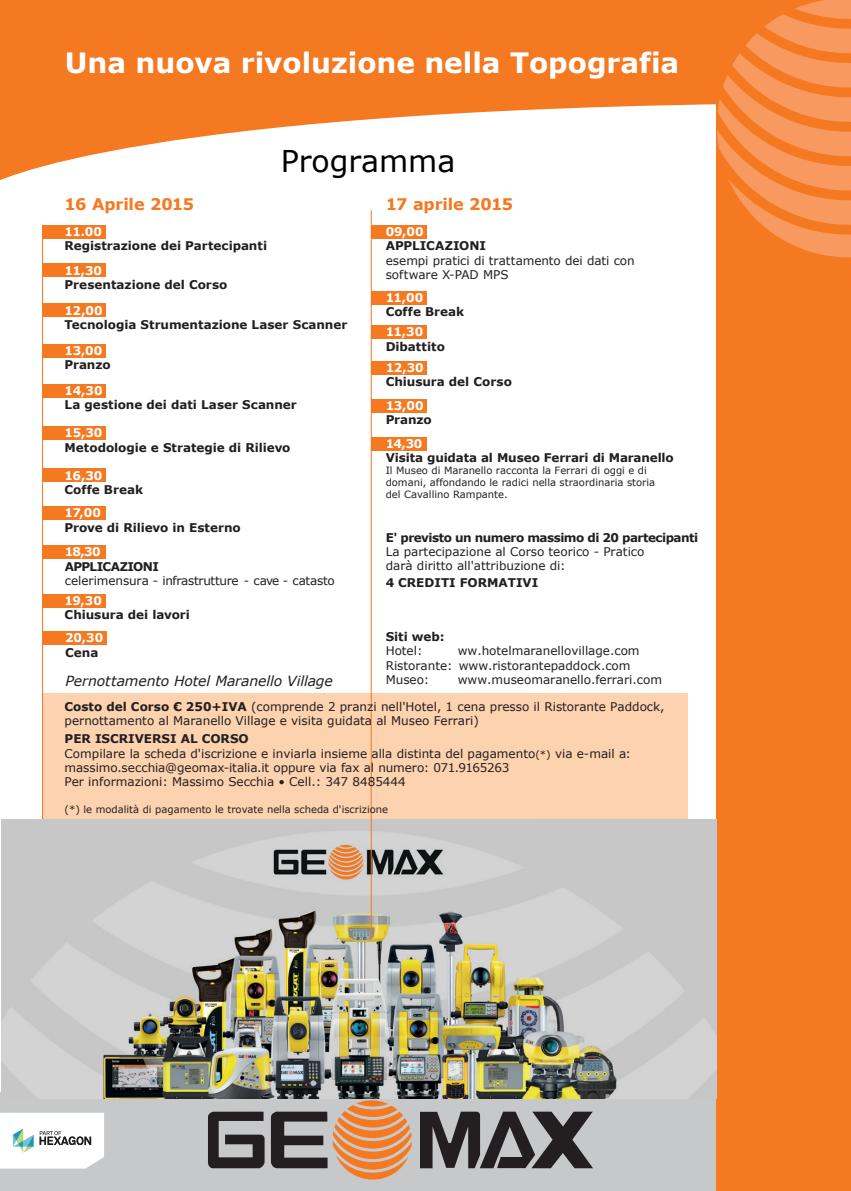
<style>
.page{position:relative;width:851px;height:1191px;background:#fff}
.page>*{position:absolute;margin:0;border:0;box-sizing:border-box;transform-origin:0 0}
.t1{font:30px "Verdana";color:#000}
.t2{font:700 28px "Verdana";color:#fff}
.t3{font:700 16px "Verdana";letter-spacing:-.01em;color:#f47921}
.t4{font:italic 14px "Verdana";letter-spacing:-.01em;color:#231f20}
.t5{font:12px/14.4px "Verdana";color:#231f20}
.t6{font:700 12px "Verdana";letter-spacing:-.005em;color:#231f20}
.t7{font:700 12px "Verdana";letter-spacing:-.02em;color:#fff}
.t8{font:12px "Verdana";letter-spacing:-.02em;color:#231f20}
.t9{font:700 12px "Verdana";letter-spacing:-.04em;color:#231f20}
.t10{font:700 12px "Verdana";letter-spacing:-.05em;color:#231f20}
.t11{font:10px/12px "Verdana";color:#231f20}
.s1{font-weight:700}
.s2{font-size:10px}
</style>
<div class="page">
<div style="left:0;top:1092px;width:847px;height:99px;background:#c7c8ca"></div>
<div style="left:716px;top:0;width:134px;height:1191px;background:#f47921"></div>
<svg style="left:0;top:1112px;width:104px;height:56px;background:#ebefee"></svg>
<svg style="left:0;top:0;width:716px;height:180px;fill:#f47921"></svg>
<div style="left:43px;top:225px;width:63px;height:13px;background:#f47921"></div>
<div style="left:371px;top:225px;width:56px;height:13px;background:#f47921"></div>
<div style="left:43px;top:263px;width:63px;height:14px;background:#f47921"></div>
<div style="left:43px;top:303px;width:63px;height:14px;background:#f47921"></div>
<div style="left:371px;top:325px;width:56px;height:14px;background:#f47921"></div>
<div style="left:371px;top:291px;width:56px;height:13px;background:#f47921"></div>
<div style="left:371px;top:361px;width:56px;height:13px;background:#f47921"></div>
<div style="left:371px;top:399px;width:56px;height:14px;background:#f47921"></div>
<div style="left:371px;top:437px;width:56px;height:13px;background:#f47921"></div>
<div style="left:43px;top:344px;width:63px;height:13px;background:#f47921"></div>
<div style="left:43px;top:384px;width:63px;height:13px;background:#f47921"></div>
<div style="left:43px;top:426px;width:63px;height:13px;background:#f47921"></div>
<div style="left:43px;top:468px;width:63px;height:14px;background:#f47921"></div>
<div style="left:43px;top:506px;width:63px;height:14px;background:#f47921"></div>
<div style="left:43px;top:545px;width:63px;height:14px;background:#f47921"></div>
<div style="left:43px;top:594px;width:63px;height:14px;background:#f47921"></div>
<div style="left:43px;top:631px;width:64px;height:13px;background:#f47921"></div>
<div style="left:43px;top:693px;width:644px;height:126px;background:#fcd2af"></div>
<hr style="left:42px;top:226px;width:1px;height:715px;background:#f47921">
<img style="left:1px;top:819px;width:715px;height:279px">
<hr style="left:371px;top:210px;width:1px;height:730px;background:#f47921">
<svg style="left:208px;top:1111px;width:56px;height:57px"></svg>
<svg style="left:420px;top:1111px;width:173px;height:57px"></svg>
<svg style="left:271px;top:1100px;width:141px;height:79px"></svg>
<svg style="left:717px;top:0;width:133px;height:258px"></svg>
<h2 class="t2" style="left:65px;top:45px;width:616px">Una nuova rivoluzione nella Topografia</h2>
<h1 class="t1" style="left:281px;top:142px;width:176px">Programma</h1>
<h3 class="t3" style="left:65px;top:194px;width:131px">16 Aprile 2015</h3>
<p class="t7" style="left:65px;top:224px;width:39px">11.00</p>
<p class="t6" style="left:65px;top:238px;width:204px">Registrazione dei Partecipanti</p>
<p class="t7" style="left:65px;top:263px;width:39px">11,30</p>
<p class="t6" style="left:65px;top:277px;width:164px">Presentazione del Corso</p>
<p class="t7" style="left:65px;top:303px;width:40px">12,00</p>
<p class="t6" style="left:65px;top:317px;width:284px">Tecnologia Strumentazione Laser Scanner</p>
<p class="t7" style="left:65px;top:343px;width:39px">13,00</p>
<p class="t6" style="left:65px;top:357px;width:48px">Pranzo</p>
<p class="t7" style="left:65px;top:383px;width:39px">14,30</p>
<p class="t6" style="left:65px;top:397px;width:234px">La gestione dei dati Laser Scanner</p>
<p class="t7" style="left:65px;top:425px;width:39px">15,30</p>
<p class="t6" style="left:65px;top:439px;width:227px">Metodologie e Strategie di Rilievo</p>
<p class="t7" style="left:65px;top:467px;width:39px">16,30</p>
<p class="t6" style="left:65px;top:482px;width:80px">Coffe Break</p>
<p class="t7" style="left:65px;top:505px;width:38px">17,00</p>
<p class="t6" style="left:65px;top:519px;width:178px">Prove di Rilievo in Esterno</p>
<p class="t7" style="left:65px;top:544px;width:37px">18,30</p>
<p class="t10" style="left:65px;top:558px;width:95px">APPLICAZIONI</p>
<p class="t8" style="left:65px;top:572px;width:271px">celerimensura - infrastrutture - cave - catasto</p>
<h3 class="t3" style="left:385px;top:194px;width:129px">17 aprile 2015</h3>
<p class="t7" style="left:385px;top:224px;width:39px">09,00</p>
<p class="t6" style="left:385px;top:238px;width:102px">APPLICAZIONI</p>
<p class="t5" style="left:385px;top:253px;width:250px">esempi pratici di trattamento dei dati con software X-PAD MPS</p>
<p class="t7" style="left:385px;top:289px;width:39px">11,00</p>
<p class="t6" style="left:385px;top:304px;width:80px">Coffe Break</p>
<p class="t7" style="left:385px;top:324px;width:39px">11,30</p>
<p class="t6" style="left:385px;top:338px;width:61px">Dibattito</p>
<p class="t7" style="left:385px;top:359px;width:40px">12,30</p>
<p class="t6" style="left:385px;top:374px;width:128px">Chiusura del Corso</p>
<p class="t7" style="left:385px;top:397px;width:39px">13,00</p>
<p class="t6" style="left:385px;top:412px;width:48px">Pranzo</p>
<p class="t7" style="left:385px;top:435px;width:38px">14,30</p>
<p class="t6" style="left:385px;top:450px;width:289px">Visita guidata al Museo Ferrari di Maranello</p>
<p class="t11" style="left:385px;top:464px;width:271px">Il Museo di Maranello racconta la Ferrari di oggi e di domani, affondando le radici nella straordinaria storia del Cavallino Rampante.</p>
<p class="t9" style="left:385px;top:529px;width:314px">E' previsto un numero massimo di 20 partecipanti</p>
<p class="t5" style="left:386px;top:543px;width:260px">La partecipazione al Corso teorico - Pratico</p>
<p class="t5" style="left:386px;top:558px;width:181px">darà diritto all'attribuzione di:</p>
<p class="t6" style="left:385px;top:575px;width:154px">4 CREDITI FORMATIVI</p>
<p class="t7" style="left:65px;top:592px;width:39px">19,30</p>
<p class="t6" style="left:65px;top:607px;width:127px">Chiusura dei lavori</p>
<p class="t7" style="left:65px;top:630px;width:40px">20,30</p>
<p class="t6" style="left:65px;top:644px;width:35px">Cena</p>
<p class="t4" style="left:65px;top:671px;width:269px">Pernottamento Hotel Maranello Village</p>
<p class="t6" style="left:385px;top:629px;width:61px">Siti web:</p>
<p class="t5" style="left:385px;top:643px;width:38px">Hotel:</p>
<p class="t5" style="left:385px;top:643px;width:255px;text-indent:72px">ww.hotelmaranellovillage.com<br>Ristorante: www.ristorantepaddock.com<br>Museo:</p>
<p class="t5" style="left:457px;top:672px;width:206px">www.museomaranello.ferrari.com</p>
<p class="t5" style="left:65px;top:699px;width:601px"><span class="s1">Costo del Corso € 250+IVA</span> (comprende 2 pranzi nell'Hotel, 1 cena presso il Ristorante Paddock, pernottamento al Maranello Village e visita guidata al Museo Ferrari)</p>
<p class="t5" style="left:65px;top:731px;width:568px"><span class="s1">PER ISCRIVERSI AL CORSO<br></span>Compilare la scheda d'iscrizione e inviarla insieme alla distinta del pagamento<span class="s2">(*)</span> via e-mail a: massimo.secchia@geomax-italia.it oppure via fax al numero: 071.9165263<br>Per informazioni: Massimo Secchia • Cell.: 347 8485444</p>
<p class="t11" style="left:65px;top:803px;width:325px">(*) le modalità di pagamento le trovate nella scheda d'iscrizione</p>
</div>
